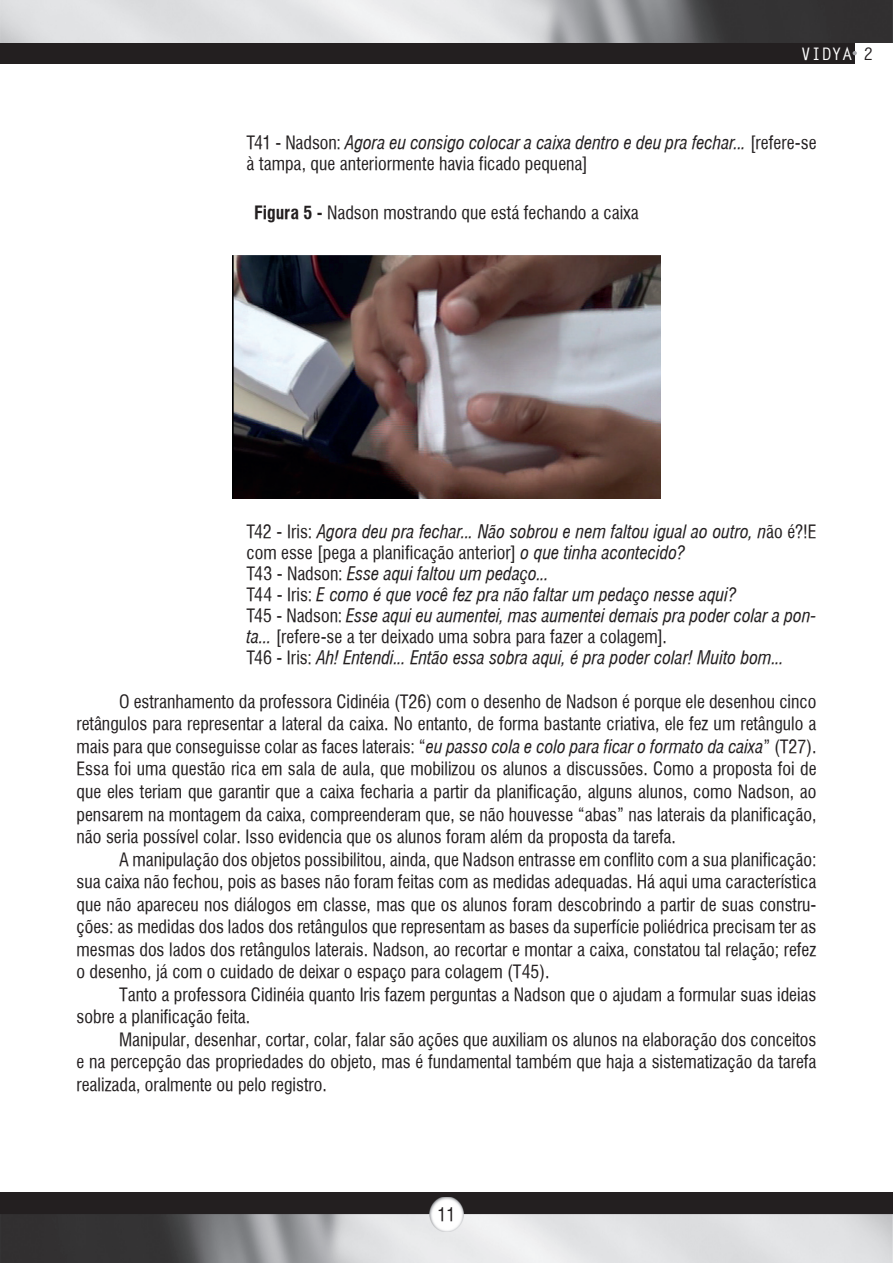
<style>
.page{position:relative;width:893px;height:1263px;background:#fff}
.page>*{position:absolute;margin:0;border:0;box-sizing:border-box;transform-origin:0 0}
.t1{font:18px/22.5px "Halvett Condensed";color:#231f20;text-align:justify}
.t2{font:italic condensed 18px/21px "Halvett";color:#231f20}
.t3{font:700 17.25px "Letter Gothic Std";color:#fff}
.s1{color:#231f20}
.s2{font-family:"Halvett Condensed";font-style:normal;font-stretch:normal}
.s3{font-family:"Halvett";font-weight:700;font-stretch:condensed}
.s4{font-family:"Halvett";font-style:italic;font-stretch:condensed}
</style>
<div class="page">
<div style="left:0;top:0;width:855px;height:64px;background:#231f20"></div>
<img style="left:0;top:0;width:893px;height:43px">
<svg style="left:853px;top:51px;width:4px;height:4px"></svg>
<div style="left:0;top:1193px;width:893px;height:70px;background:#231f20"></div>
<img style="left:0;top:1214px;width:893px;height:49px">
<img style="left:429px;top:1197px;width:34px;height:34px">
<img style="left:233px;top:256px;width:427px;height:242px">
<p class="t3" style="left:801px;top:43px;width:74px">VIDYA <span class="s1">2</span></p>
<p class="t2" style="left:247px;top:132px;width:571px"><span class="s2">T41 - Nadson:</span> Agora eu consigo colocar a caixa dentro e deu pra fechar... <span class="s2">[refere-se</span></p>
<p class="t1" style="left:247px;top:152px;width:343px">à tampa, que anteriormente havia ficado pequena]</p>
<p class="t1" style="left:254px;top:201px;width:386px"><span class="s3">Figura 5 -</span> Nadson mostrando que está fechando a caixa</p>
<p class="t2" style="left:247px;top:522px;width:571px"><span class="s2">T42 - Iris:</span> Agora deu pra fechar... Não sobrou e nem faltou igual ao outro, n<span class="s2">ão é?!E</span></p>
<p class="t1" style="left:247px;top:542px;width:440px">com esse [pega a planificação anterior] <span class="s4">o que tinha acontecido?</span></p>
<p class="t2" style="left:247px;top:564px;width:571px"><span class="s2">T43 - Nadson:</span> Esse aqui faltou um pedaço...<br><span class="s2">T44 - Iris:</span> E como é que você fez pra não faltar um pedaço nesse aqui?<br><span class="s2">T45 - Nadson:</span> Esse aqui eu aumentei, mas aumentei demais pra poder colar a pon-</p>
<p class="t1" style="left:247px;top:626px;width:422px"><span class="s4">ta...</span> [refere-se a ter deixado uma sobra para fazer a colagem].</p>
<p class="t2" style="left:247px;top:648px;width:539px"><span class="s2">T46 - Iris:</span> Ah! Entendi... Então essa sobra aqui, é pra poder colar! Muito bom...</p>
<p class="t1" style="left:77px;top:690px;width:741px;text-indent:43px">O estranhamento da professora Cidinéia (T26) com o desenho de Nadson é porque ele desenhou cinco retângulos para representar a lateral da caixa. No entanto, de forma bastante criativa, ele fez um retângulo a mais para que conseguisse colar as faces laterais: “<span class="s4">eu passo cola e colo para ficar o formato da caixa</span>” (T27).<br>Essa foi uma questão rica em sala de aula, que mobilizou os alunos a discussões. Como a proposta foi de que eles teriam que garantir que a caixa fecharia a partir da planificação, alguns alunos, como Nadson, ao pensarem na montagem da caixa, compreenderam que, se não houvesse “abas” nas laterais da planificação, não seria possível colar. Isso evidencia que os alunos foram além da proposta da tarefa.</p>
<p class="t1" style="left:77px;top:848px;width:741px;text-indent:43px">A manipulação dos objetos possibilitou, ainda, que Nadson entrasse em conflito com a sua planificação: sua caixa não fechou, pois as bases não foram feitas com as medidas adequadas. Há aqui uma característica que não apareceu nos diálogos em classe, mas que os alunos foram descobrindo a partir de suas constru&shy;ções: as medidas dos lados dos retângulos que representam as bases da superfície poliédrica precisam ter as mesmas dos lados dos retângulos laterais. Nadson, ao recortar e montar a caixa, constatou tal relação; refez o desenho, já com o cuidado de deixar o espaço para colagem (T45).</p>
<p class="t1" style="left:77px;top:983px;width:741px;text-indent:43px">Tanto a professora Cidinéia quanto Iris fazem perguntas a Nadson que o ajudam a formular suas ideias sobre a planificação feita.</p>
<p class="t1" style="left:77px;top:1028px;width:741px;text-indent:43px">Manipular, desenhar, cortar, colar, falar são ações que auxiliam os alunos na elaboração dos conceitos e na percepção das propriedades do objeto, mas é fundamental também que haja a sistematização da tarefa realizada, oralmente ou pelo registro.</p>
<p class="t1" style="left:438px;top:1203px;width:19px">11</p>
</div>
